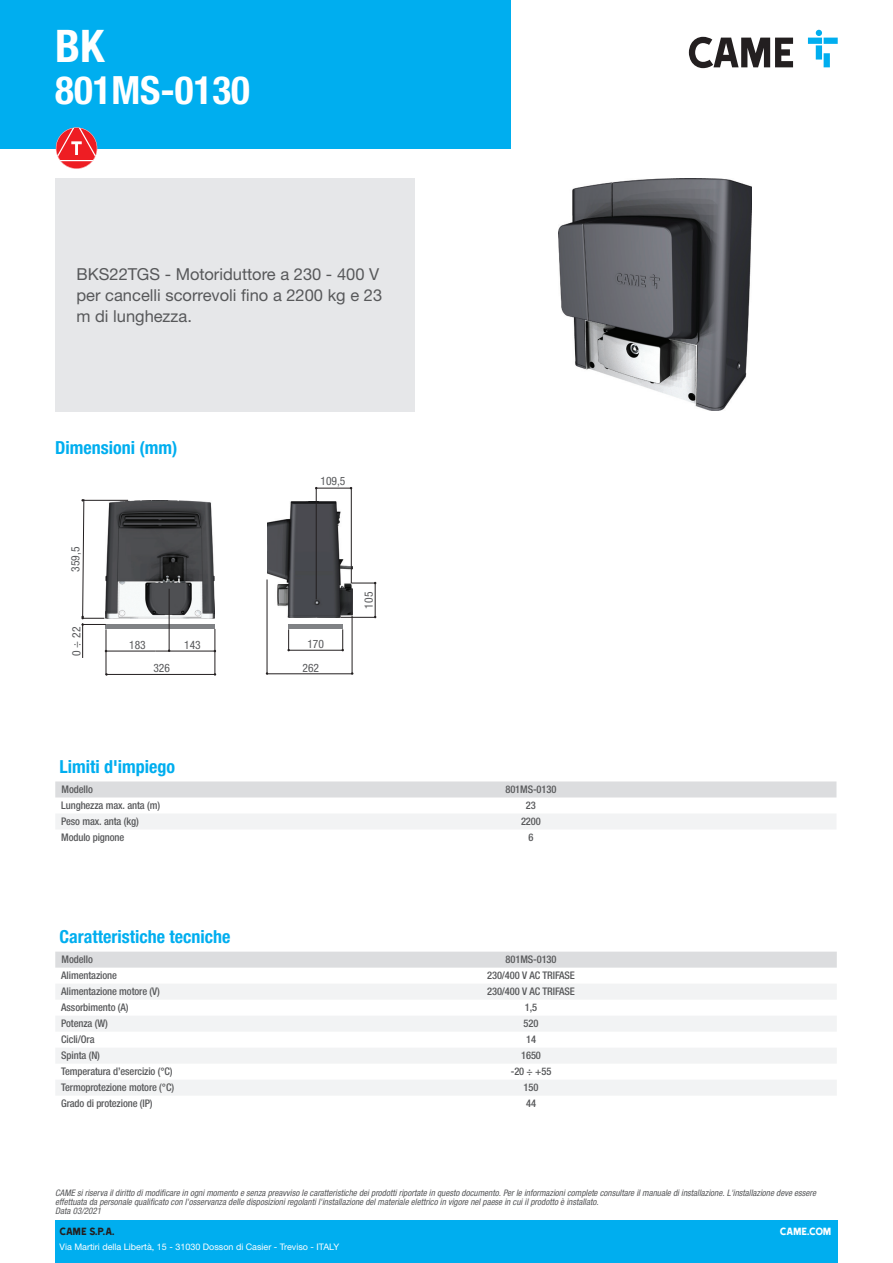
<style>
.page{position:relative;width:893px;height:1263px;background:#fff}
.page>*{position:absolute;margin:0;border:0;box-sizing:border-box;transform-origin:0 0}
.Name{font:700 condensed 45px "Helvetica Neue LTW1 G";color:#fff}
.t1{font:700 condensed 39px "Helvetica Neue LTW1 G";color:#fff}
.t2{font:700 condensed 18px "Helvetica Neue LTW1 G";color:#00aeef}
.Description{font:16.5px/21px "Helvetica Neue LTW1 G";color:#57585a}
.t3{font:12px "Came Type";color:#231f20}
.t4{font:12px "Came Type";letter-spacing:-.025em;color:#fff}
.t5{font:condensed 11.55px "Helvetica Neue LTW1 G";color:#57585a}
.Feature{font:500 condensed 10.5px "Helvetica Neue LTW1 G";letter-spacing:-.01em;color:#57585a}
.Data{font:500 condensed 10.5px "Helvetica Neue LTW1 G";letter-spacing:-.01em;color:#57585a}
.t6{font:italic condensed 9px/9px "Helvetica Neue LTW1 G";color:#57585a}
.t7{font:9px "Helvetica Neue LTW1 G";color:#fff}
</style>
<div class="page">
<div style="left:55px;top:1220px;width:783px;height:43px;background:#00aeef"></div>
<div style="left:0;top:0;width:510px;height:149px;background:#00aeef"></div>
<svg style="left:689px;top:37px;width:104px;height:31px"></svg>
<svg style="left:808px;top:30px;width:30px;height:37px"></svg>
<svg style="left:56px;top:127px;width:41px;height:42px"></svg>
<div style="left:55px;top:178px;width:360px;height:233px;background:#e6e7e9"></div>
<img style="left:559px;top:178px;width:192px;height:233px">
<div style="left:106px;top:624px;width:109px;height:5px;background:#808285"></div>
<hr style="left:106px;top:629px;width:1px;height:45px;background:#231f20">
<hr style="left:215px;top:629px;width:1px;height:45px;background:#231f20">
<hr style="left:106px;top:651px;width:49px;height:1px;background:#231f20">
<hr style="left:155px;top:651px;width:60px;height:1px;background:#231f20">
<img style="left:106px;top:500px;width:109px;height:118px">
<hr style="left:83px;top:500px;width:45px;height:1px;background:#231f20">
<hr style="left:82px;top:623px;width:1px;height:35px;background:#231f20">
<hr style="left:169px;top:589px;width:1px;height:62px;background:#231f20">
<img style="left:267px;top:501px;width:85px;height:117px">
<hr style="left:316px;top:488px;width:35px;height:1px;background:#231f20">
<hr style="left:267px;top:579px;width:1px;height:95px;background:#231f20">
<hr style="left:316px;top:488px;width:1px;height:111px;background:#231f20">
<hr style="left:352px;top:616px;width:1px;height:58px;background:#231f20">
<div style="left:289px;top:624px;width:54px;height:5px;background:#808285"></div>
<hr style="left:289px;top:650px;width:53px;height:1px;background:#231f20">
<hr style="left:106px;top:674px;width:109px;height:1px;background:#231f20">
<svg style="left:81px;top:499px;width:25px;height:127px"></svg>
<svg style="left:287px;top:629px;width:3px;height:22px"></svg>
<svg style="left:341px;top:629px;width:3px;height:22px"></svg>
<hr style="left:267px;top:673px;width:85px;height:1px;background:#231f20">
<hr style="left:351px;top:488px;width:1px;height:95px;background:#231f20">
<hr style="left:375px;top:583px;width:1px;height:34px;background:#231f20">
<hr style="left:340px;top:617px;width:34px;height:1px;background:#231f20">
<svg style="left:351px;top:582px;width:25px;height:2px"></svg>
<div style="left:55px;top:781px;width:781px;height:16px;background:#dcdddf"></div>
<div style="left:56px;top:814px;width:780px;height:15px;background:#f2f3f4"></div>
<div style="left:55px;top:952px;width:782px;height:16px;background:#dcdddf"></div>
<svg style="left:56px;top:984px;width:781px;height:111px;fill:#f2f3f4"></svg>
<p class="Name" style="left:55px;top:19px;width:51px">BK</p>
<p class="t1" style="left:55px;top:67px;width:196px">801MS-0130</p>
<p class="Description" style="left:77px;top:263px;width:307px">BKS22TGS - Motoriduttore a 230 - 400 V per cancelli scorrevoli fino a 2200 kg e 23 m di lunghezza.</p>
<p class="t2" style="left:55px;top:437px;width:124px">Dimensioni (mm)</p>
<p class="t5" style="left:321px;top:475px;width:26px">109,5</p>
<p class="t5" style="left:69px;top:572px;width:26px;rotate:-90deg">359,5</p>
<p class="t5" style="left:69px;top:656px;width:31px;rotate:-90deg">0 ÷ 22</p>
<p class="t5" style="left:129px;top:638px;width:18px">183</p>
<p class="t5" style="left:184px;top:638px;width:18px">143</p>
<p class="t5" style="left:307px;top:637px;width:18px">170</p>
<p class="t5" style="left:153px;top:661px;width:18px">326</p>
<p class="t5" style="left:303px;top:661px;width:18px">262</p>
<p class="t5" style="left:362px;top:608px;width:18px;rotate:-90deg">105</p>
<p class="t2" style="left:60px;top:756px;width:117px">Limiti d'impiego</p>
<p class="Feature" style="left:62px;top:783px;width:33px">Modello</p>
<p class="Feature" style="left:505px;top:783px;width:53px">801MS-0130</p>
<p class="Feature" style="left:61px;top:799px;width:100px">Lunghezza max. anta (m)</p>
<p class="Data" style="left:526px;top:799px;width:11px">23</p>
<p class="Feature" style="left:61px;top:815px;width:79px">Peso max. anta (kg)</p>
<p class="Data" style="left:521px;top:815px;width:21px">2200</p>
<p class="Feature" style="left:61px;top:831px;width:65px">Modulo pignone</p>
<p class="Data" style="left:528px;top:831px;width:7px">6</p>
<p class="t2" style="left:60px;top:926px;width:172px">Caratteristiche tecniche</p>
<p class="Feature" style="left:62px;top:953px;width:33px">Modello</p>
<p class="Feature" style="left:506px;top:953px;width:53px">801MS-0130</p>
<p class="Feature" style="left:61px;top:969px;width:57px">Alimentazione</p>
<p class="Data" style="left:487px;top:969px;width:89px">230/400 V AC TRIFASE</p>
<p class="Feature" style="left:61px;top:985px;width:100px">Alimentazione motore (V)</p>
<p class="Data" style="left:487px;top:985px;width:89px">230/400 V AC TRIFASE</p>
<p class="Feature" style="left:61px;top:1001px;width:69px">Assorbimento (A)</p>
<p class="Data" style="left:525px;top:1001px;width:14px">1,5</p>
<p class="Feature" style="left:61px;top:1017px;width:48px">Potenza (W)</p>
<p class="Data" style="left:524px;top:1017px;width:16px">520</p>
<p class="Feature" style="left:61px;top:1033px;width:35px">Cicli/Ora</p>
<p class="Data" style="left:526px;top:1033px;width:11px">14</p>
<p class="Feature" style="left:61px;top:1049px;width:40px">Spinta (N)</p>
<p class="Data" style="left:521px;top:1049px;width:21px">1650</p>
<p class="Feature" style="left:61px;top:1065px;width:113px">Temperatura d’esercizio (°C)</p>
<p class="Data" style="left:511px;top:1065px;width:42px">-20 ÷ +55</p>
<p class="Feature" style="left:61px;top:1081px;width:114px">Termoprotezione motore (°C)</p>
<p class="Data" style="left:524px;top:1081px;width:16px">150</p>
<p class="Feature" style="left:61px;top:1097px;width:93px">Grado di protezione (IP)</p>
<p class="Data" style="left:526px;top:1097px;width:11px">44</p>
<p class="t6" style="left:55px;top:1189px;width:762px">CAME si riserva il diritto di modificare in ogni momento e senza preavviso le caratteristiche dei prodotti riportate in questo documento. Per le informazioni complete consultare il manuale di installazione. L'installazione deve essere effettuata da personale qualificato con l'osservanza delle disposizioni regolanti l'installazione del materiale elettrico in vigore nel paese in cui il prodotto è installato.<br>Data 03/2021</p>
<h3 class="t3" style="left:60px;top:1225px;width:57px">CAME S.P.A.</h3>
<p class="t7" style="left:60px;top:1241px;width:281px">Via Martiri della Libertà, 15 - 31030 Dosson di Casier - Treviso - ITALY</p>
<h3 class="t4" style="left:780px;top:1225px;width:53px">CAME.COM</h3>
</div>
